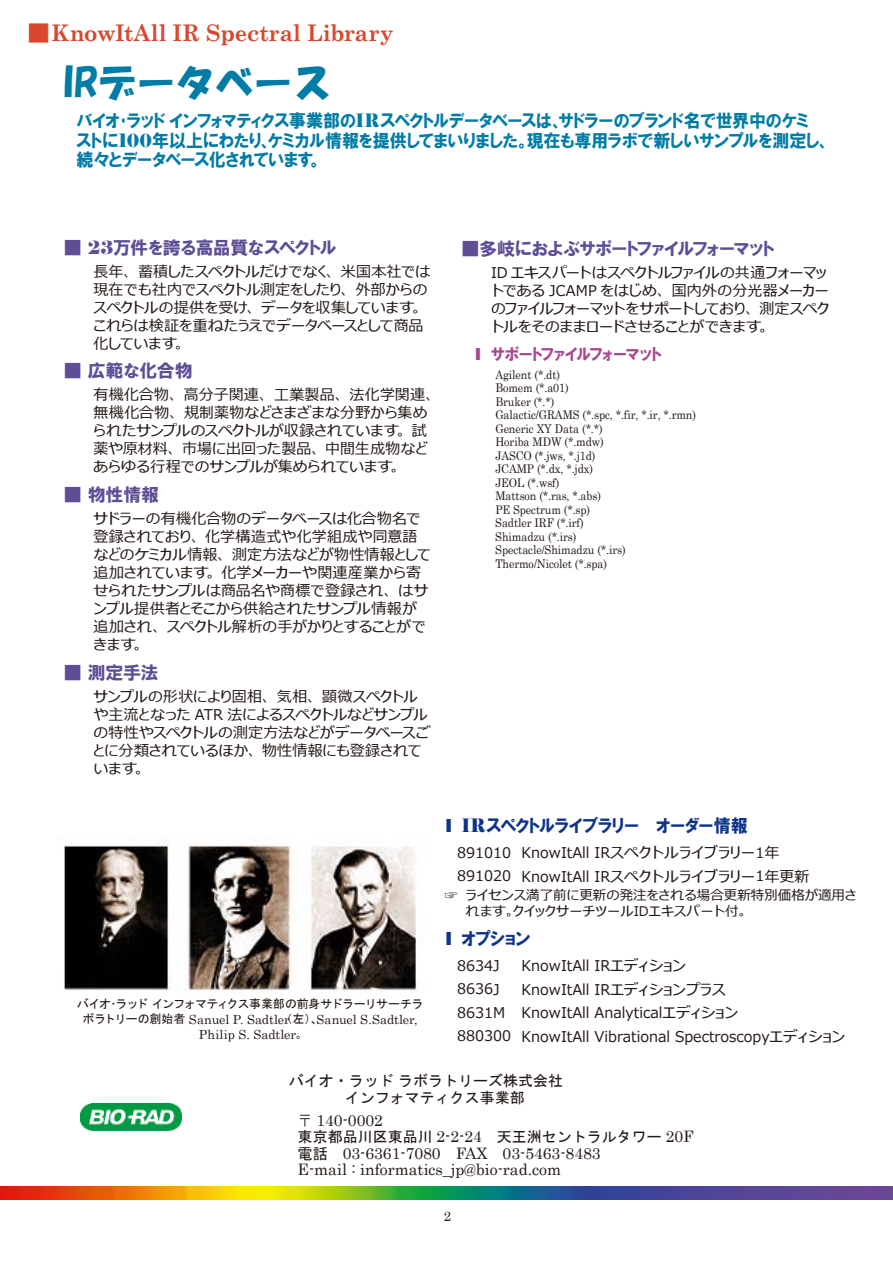
<style>
.page{position:relative;width:893px;height:1263px;background:#fff}
.page>*{position:absolute;margin:0;border:0;box-sizing:border-box;transform-origin:0 0}
.カタログSection1日本語{font:39px "HGS Soei Kakupoptai";color:#007ca6}
.t1{font:700 22.95px "Century Schoolbook";letter-spacing:-.005em;color:#d7482e;scale:.95 1}
.カタログ小見出し文{font:18px/19.5px "HGP Soei Kakugothic UB";letter-spacing:-.01em;color:#007ca6;scale:.95 1}
.カタログsection2{font:18px "HGP Soei Kakugothic UB";letter-spacing:-.005em;color:#5e4e96}
.t2{font:18px "HGP Soei Kakugothic UB";letter-spacing:-.005em;color:#0d3488;scale:.95 1}
.カタログsection2-2{font:18px "HGS Soei Kakugothic UB";letter-spacing:-.01em;color:#5e4e96}
.t3{font:16.5px "HGP Soei Kakugothic UB";letter-spacing:-.005em;color:#a8478f;scale:.95 1}
.address{font:15.75px "Century";color:#231916}
.myインデント{font:15px/18px "Meiryo UI";letter-spacing:-.005em;color:#231916;scale:1.2 1}
.myインデント-2{font:15px/18px "Meiryo UI";letter-spacing:-.005em;color:#231916}
.説明インデント2Original{font:15px "Meiryo UI";color:#231916;scale:1.2 1}
.address-2{font:15px "MS Gothic";color:#231916}
.説明インデント2Original-2{font:14.85px "Meiryo UI";color:#231916}
.説明インデント2Original-3{font:14.55px "Meiryo UI";color:#231916}
.t4{font:13.5px/16.5px "Meiryo UI";color:#231916;scale:1.2 1}
.t5{font:13.5px "Century";color:#231916}
.キャプション{font:12.6px/15px "Century";letter-spacing:-.01em;color:#231916;text-align:center}
.formatlist{font:12px "Century Schoolbook";letter-spacing:-.005em;color:#231916;scale:.9 1}
.キャプション-2{font:12px "MS Gothic";letter-spacing:-.06em;color:#231916}
.s1{font-family:"HGP Soei Kakugothic UB";font-weight:400;font-size:22.5px}
.s2{font-family:"HGS Soei Kakugothic UB"}
.s3{font-family:"Elephant";font-size:18.3px}
.s4{font-family:"HGP Soei Kakugothic UB"}
.s5{font-size:14.85px}
.s6{font-family:"MS Gothic"}
.s7{font-family:"MS Gothic";font-size:12px}
.s8{font-size:14.55px}
.s9{font-size:13.35px}
.s10{font-size:15px}
.s11{font-family:"MS Mincho";font-size:15px}
.s12{font-family:"Century";font-size:15.75px}
.s13{font-family:"MS Gothic";font-size:15px}
</style>
<div class="page">
<img style="left:0;top:1186px;width:893px;height:14px">
<img style="left:64px;top:844px;width:353px;height:148px">
<img style="left:81px;top:1103px;width:100px;height:27px">
<h2 class="t1" style="left:28px;top:15px;width:386px"><span class="s1">■</span>KnowItAll IR Spectral Library</h2>
<p class="カタログSection1日本語" style="left:64px;top:63px;width:270px">IRデータベース</p>
<p class="カタログ小見出し文" style="left:77px;top:111px;width:795px">バイオ<span class="s2">･</span>ラッドインフォマティクス<span class="s2">事業部</span>の<span class="s3">IR</span>スペクトルデータベースは、サドラーのブランド<span class="s2">名</span>で<span class="s2">世界中</span>のケミ<br>ストに<span class="s3">100</span><span class="s2">年以上</span>にわたり、ケミカル<span class="s2">情報</span>を<span class="s2">提供</span>してまいりました。<span class="s2">現在</span>も<span class="s2">専用</span>ラボで<span class="s2">新</span>しいサンプルを<span class="s2">測定</span>し、<span class="s2">続々</span>とデータベース<span class="s2">化</span>されています。</p>
<p class="カタログsection2" style="left:64px;top:238px;width:274px">■ <span class="s3">23</span><span class="s2">万件</span>を<span class="s2">誇</span>る<span class="s2">高品質</span>なスペクトル</p>
<p class="myインデント-2" style="left:94px;top:263px;width:339px">長年、蓄積したスペクトルだけでなく、米国本社では現在でも社内でスペクトル測定をしたり、外部からのスペクトルの提供を受け、データを収集しています。これらは検証を重ねたうえでデータベースとして商品化しています。</p>
<p class="カタログsection2-2" style="left:64px;top:362px;width:131px"><span class="s4">■</span> 広範<span class="s4">な</span>化合物</p>
<p class="myインデント-2" style="left:94px;top:387px;width:343px">有機化合物、高分子関連、工業製品、法化学関連、無機化合物、規制薬物などさまざまな分野から集められたサンプルのスペクトルが収録されています。試薬や原材料、市場に出回った製品、中間生成物などあらゆる行程でのサンプルが集められています。</p>
<p class="カタログsection2-2" style="left:64px;top:486px;width:97px"><span class="s4">■</span> 物性情報</p>
<p class="myインデント" style="left:94px;top:510px;width:283px">サドラーの有機化合物のデータベースは化合物名で登録されており、化学構造式や化学組成や同意語などのケミカル情報、測定方法などが物性情報として追加されています。化学メーカーや関連産業から寄せられたサンプルは商品名や商標で登録され、はサンプル提供者とそこから供給されたサンプル情報が追加され、スペクトル解析の手がかりとすることができます。</p>
<p class="カタログsection2-2" style="left:64px;top:663px;width:96px"><span class="s4">■</span> 測定手法</p>
<p class="myインデント" style="left:94px;top:688px;width:282px">サンプルの形状により固相、気相、顕微スペクトルや主流となった <span class="s5">ATR</span> 法によるスペクトルなどサンプルの特性やスペクトルの測定方法などがデータベースごとに分類されているほか、物性情報にも登録されています。</p>
<p class="カタログsection2" style="left:461px;top:240px;width:315px">■<span class="s2">多岐</span>におよぶサポートファイルフォーマット</p>
<p class="myインデント" style="left:491px;top:264px;width:283px"><span class="s5">ID</span> エキスパートはスペクトルファイルの共通フォーマットである <span class="s5">JCAMP</span> をはじめ、国内外の分光器メーカーのファイルフォーマットをサポートしており、測定スペクトルをそのままロードさせることができます。</p>
<p class="t3" style="left:474px;top:345px;width:199px"><span class="s6">▮</span> サポートファイルフォーマット</p>
<p class="formatlist" style="left:495px;top:364px;width:73px">Agilent (*.dt)</p>
<p class="formatlist" style="left:495px;top:378px;width:83px">Bomem (*.a01)</p>
<p class="formatlist" style="left:495px;top:391px;width:67px">Bruker (*.*)</p>
<p class="formatlist" style="left:495px;top:405px;width:225px">Galactic/GRAMS (*.spc, *.fir, *.ir, *.rmn)</p>
<p class="formatlist" style="left:495px;top:418px;width:121px">Generic XY Data (*.*)</p>
<p class="formatlist" style="left:495px;top:432px;width:122px">Horiba MDW (*.mdw)</p>
<p class="formatlist" style="left:495px;top:445px;width:113px">JASCO (*.jws, *.j1d)</p>
<p class="formatlist" style="left:495px;top:459px;width:110px">JCAMP (*.dx, *.jdx)</p>
<p class="formatlist" style="left:495px;top:472px;width:73px">JEOL (*.wsf)</p>
<p class="formatlist" style="left:495px;top:486px;width:119px">Mattson (*.ras, *.abs)</p>
<p class="formatlist" style="left:495px;top:499px;width:107px">PE Spectrum (*.sp)</p>
<p class="formatlist" style="left:495px;top:513px;width:100px">Sadtler IRF (*.irf)</p>
<p class="formatlist" style="left:495px;top:526px;width:92px">Shimadzu (*.irs)</p>
<p class="formatlist" style="left:495px;top:540px;width:146px">Spectacle/Shimadzu (*.irs)</p>
<p class="formatlist" style="left:495px;top:553px;width:126px">Thermo/Nicolet (*.spa)</p>
<p class="キャプション-2" style="left:77px;top:998px;width:348px">バイオ･ラッドインフォマティクス事業部の前身サドラーリサーチラ</p>
<p class="キャプション" style="left:83px;top:1010px;width:337px"><span class="s7">ボラトリーの創始者</span> Sanuel P. Sadtle<span class="s7">（</span>r <span class="s7">左）、</span>Sanuel S.Sadtler,<br>Philip S. Sadtler<span class="s7">。</span></p>
<p class="t2" style="left:444px;top:816px;width:321px"><span class="s6">▮</span> <span class="s3">IR</span>スペクトルライブラリー オーダー<span class="s2">情報</span></p>
<p class="説明インデント2Original" style="left:457px;top:842px;width:270px"><span class="s8">891010</span> <span class="s5">KnowItAll IR</span>スペクトルライブラリー<span class="s8">1</span>年</p>
<p class="説明インデント2Original" style="left:457px;top:866px;width:295px"><span class="s8">891020</span> <span class="s5">KnowItAll IR</span>スペクトルライブラリー<span class="s8">1</span>年更新</p>
<p class="t4" style="left:466px;top:887px;width:327px;text-indent:-21px"><span class="s6">☞</span> ライセンス満了前に更新の発注をされる場合更新特別価格が適用されます。クイックサーチツール<span class="s9">ID</span>エキスパート付。</p>
<p class="t2" style="left:444px;top:929px;width:92px"><span class="s6">▮</span> オプション</p>
<p class="説明インデント2Original-3" style="left:457px;top:955px;width:44px">8634<span class="s5">J</span></p>
<p class="説明インデント2Original-2" style="left:522px;top:955px;width:166px">KnowItAll IR<span class="s10">エディション</span></p>
<p class="説明インデント2Original-3" style="left:457px;top:979px;width:44px">8636<span class="s5">J</span></p>
<p class="説明インデント2Original-2" style="left:522px;top:979px;width:206px">KnowItAll IR<span class="s10">エディションプラス</span></p>
<p class="説明インデント2Original-2" style="left:457px;top:1002px;width:283px"><span class="s8">8631</span>M KnowItAll Analytical<span class="s10">エディション</span></p>
<p class="説明インデント2Original-2" style="left:457px;top:1026px;width:390px"><span class="s8">880300</span> KnowItAll Vibrational Spectroscopy<span class="s10">エディション</span></p>
<p class="address-2" style="left:289px;top:1073px;width:276px">バイオ・ラッドラボラトリーズ株式会社</p>
<p class="address" style="left:298px;top:1107px;width:87px"><span class="s11">〒</span> 140-0002</p>
<p class="address-2" style="left:298px;top:1129px;width:398px">東京都品川区東品川 <span class="s12">2-2-24</span> 天王洲セントラルタワー <span class="s12">20F</span></p>
<p class="address" style="left:298px;top:1140px;width:304px"><span class="s13">電話</span> 03-6361-7080 FAX 03-5463-8483</p>
<p class="address" style="left:298px;top:1156px;width:265px">E-mail : informatics_jp@bio-rad.com</p>
<p class="address-2" style="left:345px;top:1090px;width:182px">インフォマティクス事業部</p>
<p class="t5" style="left:444px;top:1204px;width:9px">2</p>
</div>
